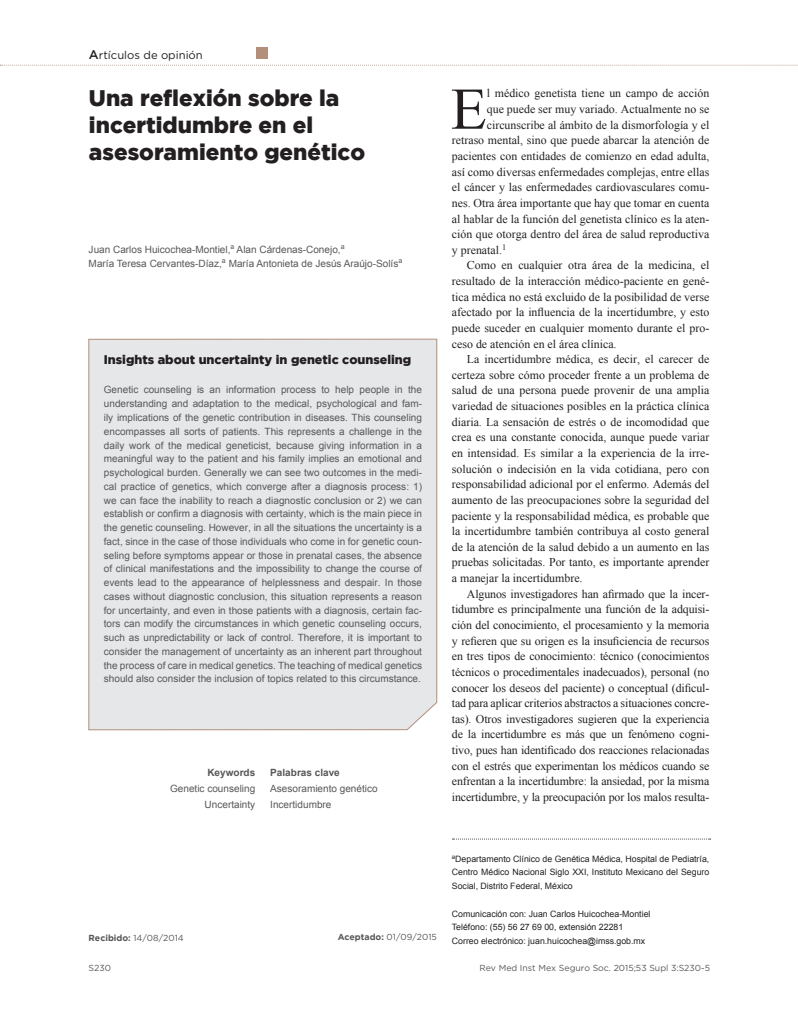
<style>
.page{position:relative;width:798px;height:1028px;background:#fff}
.page>*{position:absolute;margin:0;border:0;box-sizing:border-box;transform-origin:0 0}
.t1{font:59.12px "Times New Roman";color:#231f20}
.t2{font:900 22.5px/27px "Gotham";color:#231f20}
.t3{font:900 12.5px "Gotham";color:#231f20}
.t4{font:11.88px "Times New Roman";color:#231f20}
.t5{font:11.25px "Gotham";color:#231f20}
.t6{font:10px/13.8px "Arial";color:#57585a}
.t7{font:700 10px "Arial";color:#57585a}
.t8{font:8.75px/13.8px "Arial";color:#231f20;text-align:justify}
.t9{font:8.75px "Gotham";color:#57585a}
.s1{font-weight:500;font-size:12.5px}
.s2{font-weight:700}
</style>
<div class="page">
<div style="left:88px;top:338px;width:349px;height:392px;background:#e6e7e9"></div>
<svg style="left:0;top:65px;width:798px;height:1px"></svg>
<div style="left:256px;top:48px;width:11px;height:11px;background:#b28e7b"></div>
<svg style="left:452px;top:838px;width:258px;height:1px"></svg>
<p class="t5" style="left:89px;top:48px;width:115px"><span class="s1">A</span>rtículos de opinión</p>
<h2 class="t2" style="left:89px;top:84px;width:277px">Una reflexión sobre la incertidumbre en el asesoramiento genético</h2>
<p class="t6" style="left:89px;top:242px;width:315px">Juan Carlos Huicochea-Montiel,<sup>a</sup> Alan Cárdenas-Conejo,<sup>a<br></sup>María Teresa Cervantes-Díaz,<sup>a</sup> María Antonieta de Jesús Araújo-Solís<sup>a</sup></p>
<p class="t3" style="left:104px;top:352px;width:309px">Insights about uncertainty in genetic counseling</p>
<p class="t6" style="left:104px;top:383px;width:319px;text-align:justify">Genetic counseling is an information process to help people in the understanding and adaptation to the medical, psychological and fam&shy;ily implications of the genetic contribution in diseases. This counseling encompasses all sorts of patients. This represents a challenge in the daily work of the medical geneticist, because giving information in a meaningful way to the patient and his family implies an emotional and psychological burden. Generally we can see two outcomes in the medi&shy;cal practice of genetics, which converge after a diagnosis process: 1) we can face the inability to reach a diagnostic conclusion or 2) we can establish or confirm a diagnosis with certainty, which is the main piece in the genetic counseling. However, in all the situations the uncertainty is a fact, since in the case of those individuals who come in for genetic coun&shy;seling before symptoms appear or those in prenatal cases, the absence of clinical manifestations and the impossibility to change the course of events lead to the appearance of helplessness and despair. In those cases without diagnostic conclusion, this situation represents a reason for uncertainty, and even in those patients with a diagnosis, certain fac&shy;tors can modify the circumstances in which genetic counseling occurs, such as unpredictability or lack of control. Therefore, it is important to consider the management of uncertainty as an inherent part throughout the process of care in medical genetics. The teaching of medical genetics should also consider the inclusion of topics related to this circumstance.</p>
<p class="t7" style="left:207px;top:766px;width:49px">Keywords</p>
<p class="t6" style="left:170px;top:780px;width:87px;line-height:15.6px;text-align:right">Genetic counseling<br>Uncertainty</p>
<p class="t7" style="left:270px;top:766px;width:71px">Palabras clave</p>
<p class="t6" style="left:270px;top:780px;width:109px;line-height:15.6px">Asesoramiento genético<br>Incertidumbre</p>
<h1 class="t1" style="left:450px;top:69px;width:38px">E</h1>
<p class="t4" style="left:486px;top:85px;width:224px">l médico genetista tiene un campo de acción</p>
<p class="t4" style="left:486px;top:101px;width:224px">que puede ser muy variado. Actualmente no se</p>
<p class="t4" style="left:486px;top:117px;width:224px">circunscribe al ámbito de la dismorfología y el</p>
<p class="t4" style="left:451px;top:132px;width:259px">retraso mental, sino que puede abarcar la atención de</p>
<p class="t4" style="left:451px;top:148px;width:259px">pacientes con entidades de comienzo en edad adulta,</p>
<p class="t4" style="left:451px;top:164px;width:259px">así como diversas enfermedades complejas, entre ellas</p>
<p class="t4" style="left:451px;top:179px;width:259px">el cáncer y las enfermedades cardiovasculares comu-</p>
<p class="t4" style="left:451px;top:195px;width:259px">nes. Otra área importante que hay que tomar en cuenta</p>
<p class="t4" style="left:451px;top:210px;width:259px">al hablar de la función del genetista clínico es la aten-</p>
<p class="t4" style="left:451px;top:226px;width:259px">ción que otorga dentro del área de salud reproductiva</p>
<p class="t4" style="left:451px;top:242px;width:56px">y prenatal.<sup>1</sup></p>
<p class="t4" style="left:466px;top:257px;width:244px">Como en cualquier otra área de la medicina, el</p>
<p class="t4" style="left:451px;top:273px;width:259px">resultado de la interacción médico-paciente en gené-</p>
<p class="t4" style="left:451px;top:289px;width:259px">tica médica no está excluido de la posibilidad de verse</p>
<p class="t4" style="left:451px;top:304px;width:259px">afectado por la influencia de la incertidumbre, y esto</p>
<p class="t4" style="left:451px;top:320px;width:259px">puede suceder en cualquier momento durante el pro-</p>
<p class="t4" style="left:451px;top:335px;width:166px">ceso de atención en el área clínica.</p>
<p class="t4" style="left:466px;top:351px;width:244px">La incertidumbre médica, es decir, el carecer de</p>
<p class="t4" style="left:451px;top:367px;width:259px">certeza sobre cómo proceder frente a un problema de</p>
<p class="t4" style="left:451px;top:382px;width:259px">salud de una persona puede provenir de una amplia</p>
<p class="t4" style="left:451px;top:398px;width:259px">variedad de situaciones posibles en la práctica clínica</p>
<p class="t4" style="left:451px;top:414px;width:259px">diaria. La sensación de estrés o de incomodidad que</p>
<p class="t4" style="left:451px;top:429px;width:259px">crea es una constante conocida, aunque puede variar</p>
<p class="t4" style="left:451px;top:445px;width:259px">en intensidad. Es similar a la experiencia de la irre-</p>
<p class="t4" style="left:451px;top:460px;width:259px">solución o indecisión en la vida cotidiana, pero con</p>
<p class="t4" style="left:451px;top:476px;width:259px">responsabilidad adicional por el enfermo. Además del</p>
<p class="t4" style="left:451px;top:492px;width:259px">aumento de las preocupaciones sobre la seguridad del</p>
<p class="t4" style="left:451px;top:507px;width:259px">paciente y la responsabilidad médica, es probable que</p>
<p class="t4" style="left:451px;top:523px;width:259px">la incertidumbre también contribuya al costo general</p>
<p class="t4" style="left:451px;top:539px;width:259px">de la atención de la salud debido a un aumento en las</p>
<p class="t4" style="left:451px;top:554px;width:259px">pruebas solicitadas. Por tanto, es importante aprender</p>
<p class="t4" style="left:451px;top:570px;width:132px">a manejar la incertidumbre.</p>
<p class="t4" style="left:466px;top:586px;width:244px">Algunos investigadores han afirmado que la incer-</p>
<p class="t4" style="left:451px;top:601px;width:259px">tidumbre es principalmente una función de la adquisi-</p>
<p class="t4" style="left:451px;top:617px;width:259px">ción del conocimiento, el procesamiento y la memoria</p>
<p class="t4" style="left:451px;top:632px;width:259px">y refieren que su origen es la insuficiencia de recursos</p>
<p class="t4" style="left:451px;top:648px;width:259px">en tres tipos de conocimiento: técnico (conocimientos</p>
<p class="t4" style="left:451px;top:664px;width:259px">técnicos o procedimentales inadecuados), personal (no</p>
<p class="t4" style="left:451px;top:679px;width:259px">conocer los deseos del paciente) o conceptual (dificul-</p>
<p class="t4" style="left:451px;top:695px;width:259px">tad para aplicar criterios abstractos a situaciones concre-</p>
<p class="t4" style="left:451px;top:711px;width:259px">tas). Otros investigadores sugieren que la experiencia</p>
<p class="t4" style="left:451px;top:726px;width:259px">de la incertidumbre es más que un fenómeno cogni-</p>
<p class="t4" style="left:451px;top:742px;width:259px">tivo, pues han identificado dos reacciones relacionadas</p>
<p class="t4" style="left:451px;top:757px;width:259px">con el estrés que experimentan los médicos cuando se</p>
<p class="t4" style="left:451px;top:773px;width:259px">enfrentan a la incertidumbre: la ansiedad, por la misma</p>
<p class="t4" style="left:451px;top:789px;width:259px">incertidumbre, y la preocupación por los malos resulta-</p>
<p class="t9" style="left:89px;top:932px;width:96px"><span class="s2">Recibido:</span> 14/08/2014</p>
<p class="t9" style="left:337px;top:931px;width:101px"><span class="s2">Aceptado:</span> 01/09/2015</p>
<p class="t9" style="left:89px;top:961px;width:24px">S230</p>
<p class="t8" style="left:451px;top:851px;width:259px"><sup>a</sup>Departamento Clínico de Genética Médica, Hospital de Pediatría, Centro Médico Nacional Siglo XXI, Instituto Mexicano del Seguro Social, Distrito Federal, México</p>
<p class="t8" style="left:451px;top:906px;width:200px;text-align:left">Comunicación con: Juan Carlos Huicochea-Montiel<br>Teléfono: (55) 56 27 69 00, extensión 22281<br>Correo electrónico: juan.huicochea@imss.gob.mx</p>
<p class="t9" style="left:479px;top:961px;width:232px">Rev Med Inst Mex Seguro Soc. 2015;53 Supl 3:S230-5</p>
</div>
